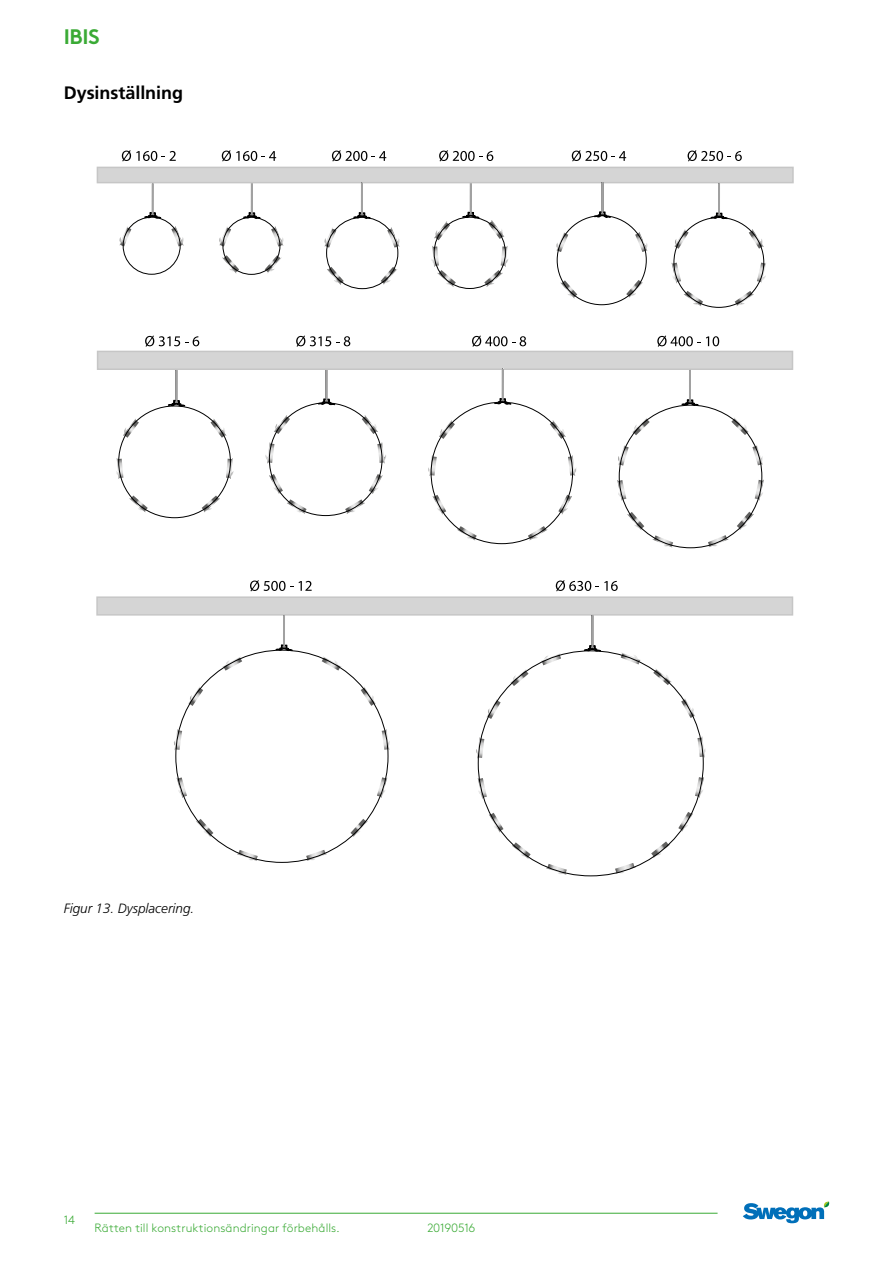
<style>
.page{position:relative;width:893px;height:1263px;background:#fff}
.page>*{position:absolute;margin:0;border:0;box-sizing:border-box;transform-origin:0 0}
.t1{font:700 21px "Swegon Brown";color:#3aaa35}
.t2{font:700 18px "Frutiger";letter-spacing:-.005em;color:#000}
.t3{font:italic 300 13.5px "Frutiger";color:#000}
.t4{font:300 12px "Swegon Brown";letter-spacing:.005em;color:#3aaa35}
.t5{font:300 12px "Swegon Brown";letter-spacing:-.02em;color:#3aaa35}
</style>
<div class="page">
<hr style="left:95px;top:1213px;width:623px;height:1px;background:#3aaa35">
<svg style="left:743px;top:1201px;width:87px;height:22px"></svg>
<svg style="left:322px;top:656px;width:20px;height:14px"></svg>
<svg style="left:377px;top:777px;width:10px;height:21px"></svg>
<svg style="left:306px;top:850px;width:21px;height:11px"></svg>
<svg style="left:350px;top:819px;width:18px;height:18px"></svg>
<svg style="left:382px;top:729px;width:8px;height:21px"></svg>
<svg style="left:361px;top:686px;width:15px;height:20px"></svg>
<svg style="left:621px;top:652px;width:20px;height:12px"></svg>
<svg style="left:653px;top:668px;width:19px;height:17px"></svg>
<svg style="left:695px;top:777px;width:9px;height:21px"></svg>
<svg style="left:651px;top:841px;width:19px;height:17px"></svg>
<svg style="left:615px;top:863px;width:21px;height:11px"></svg>
<svg style="left:678px;top:812px;width:15px;height:19px"></svg>
<svg style="left:697px;top:736px;width:9px;height:21px"></svg>
<svg style="left:681px;top:698px;width:14px;height:20px"></svg>
<svg style="left:381px;top:267px;width:16px;height:18px"></svg>
<svg style="left:327px;top:267px;width:17px;height:18px"></svg>
<svg style="left:324px;top:227px;width:12px;height:21px"></svg>
<svg style="left:387px;top:227px;width:13px;height:21px"></svg>
<svg style="left:219px;top:226px;width:12px;height:21px"></svg>
<svg style="left:271px;top:226px;width:13px;height:21px"></svg>
<svg style="left:122px;top:150px;width:54px;height:11px"></svg>
<svg style="left:243px;top:183px;width:17px;height:35px"></svg>
<svg style="left:296px;top:335px;width:54px;height:12px"></svg>
<svg style="left:274px;top:415px;width:16px;height:19px"></svg>
<svg style="left:265px;top:442px;width:9px;height:21px"></svg>
<svg style="left:269px;top:474px;width:38px;height:40px"></svg>
<svg style="left:362px;top:415px;width:16px;height:19px"></svg>
<svg style="left:377px;top:442px;width:9px;height:21px"></svg>
<svg style="left:345px;top:474px;width:38px;height:40px"></svg>
<svg style="left:318px;top:370px;width:17px;height:35px"></svg>
<svg style="left:462px;top:183px;width:17px;height:35px"></svg>
<div style="left:97px;top:167px;width:697px;height:16px;background:#d5d5d5;border:2px solid #c6c6c6"></div>
<div style="left:97px;top:351px;width:696px;height:19px;background:#d5d5d5;border:2px solid #c6c6c6"></div>
<svg style="left:332px;top:150px;width:54px;height:11px"></svg>
<svg style="left:749px;top:229px;width:15px;height:20px"></svg>
<svg style="left:674px;top:229px;width:15px;height:20px"></svg>
<svg style="left:672px;top:263px;width:9px;height:20px"></svg>
<svg style="left:684px;top:291px;width:19px;height:15px"></svg>
<svg style="left:757px;top:263px;width:9px;height:20px"></svg>
<svg style="left:735px;top:291px;width:19px;height:15px"></svg>
<svg style="left:711px;top:183px;width:16px;height:36px"></svg>
<svg style="left:572px;top:150px;width:54px;height:11px"></svg>
<svg style="left:594px;top:183px;width:17px;height:35px"></svg>
<svg style="left:626px;top:280px;width:17px;height:18px"></svg>
<svg style="left:556px;top:232px;width:12px;height:20px"></svg>
<svg style="left:560px;top:280px;width:17px;height:18px"></svg>
<svg style="left:635px;top:232px;width:13px;height:20px"></svg>
<svg style="left:222px;top:255px;width:17px;height:18px"></svg>
<svg style="left:265px;top:255px;width:17px;height:18px"></svg>
<div style="left:223px;top:217px;width:57px;height:58px;border:1px solid #000;border-radius:50%"></div>
<svg style="left:144px;top:183px;width:17px;height:35px"></svg>
<svg style="left:119px;top:226px;width:12px;height:20px"></svg>
<svg style="left:171px;top:226px;width:13px;height:20px"></svg>
<div style="left:123px;top:217px;width:58px;height:58px;border:1px solid #000;border-radius:50%"></div>
<svg style="left:222px;top:150px;width:54px;height:11px"></svg>
<svg style="left:353px;top:183px;width:17px;height:36px"></svg>
<svg style="left:439px;top:150px;width:54px;height:11px"></svg>
<svg style="left:488px;top:220px;width:16px;height:19px"></svg>
<svg style="left:484px;top:246px;width:24px;height:41px"></svg>
<svg style="left:431px;top:246px;width:25px;height:41px"></svg>
<svg style="left:434px;top:221px;width:16px;height:19px"></svg>
<div style="left:434px;top:217px;width:72px;height:72px;border:1px solid #000;border-radius:50%"></div>
<svg style="left:145px;top:335px;width:54px;height:12px"></svg>
<svg style="left:123px;top:419px;width:16px;height:19px"></svg>
<svg style="left:129px;top:495px;width:19px;height:17px"></svg>
<svg style="left:116px;top:458px;width:7px;height:21px"></svg>
<svg style="left:210px;top:419px;width:16px;height:19px"></svg>
<svg style="left:202px;top:495px;width:18px;height:17px"></svg>
<svg style="left:226px;top:458px;width:8px;height:21px"></svg>
<svg style="left:168px;top:370px;width:17px;height:36px"></svg>
<svg style="left:632px;top:418px;width:18px;height:17px"></svg>
<svg style="left:618px;top:445px;width:11px;height:21px"></svg>
<svg style="left:617px;top:480px;width:9px;height:21px"></svg>
<svg style="left:627px;top:512px;width:17px;height:18px"></svg>
<svg style="left:653px;top:535px;width:20px;height:13px"></svg>
<svg style="left:731px;top:417px;width:18px;height:18px"></svg>
<svg style="left:752px;top:445px;width:11px;height:20px"></svg>
<svg style="left:755px;top:480px;width:9px;height:20px"></svg>
<svg style="left:737px;top:512px;width:17px;height:18px"></svg>
<svg style="left:708px;top:535px;width:20px;height:12px"></svg>
<svg style="left:682px;top:370px;width:16px;height:36px"></svg>
<div style="left:96px;top:596px;width:697px;height:20px;background:#d5d5d5;border:2px solid #c6c6c6"></div>
<svg style="left:541px;top:653px;width:20px;height:12px"></svg>
<svg style="left:510px;top:669px;width:18px;height:17px"></svg>
<svg style="left:478px;top:778px;width:9px;height:21px"></svg>
<svg style="left:512px;top:842px;width:19px;height:17px"></svg>
<svg style="left:546px;top:864px;width:21px;height:11px"></svg>
<svg style="left:584px;top:616px;width:16px;height:34px"></svg>
<svg style="left:276px;top:615px;width:16px;height:35px"></svg>
<svg style="left:489px;top:813px;width:14px;height:19px"></svg>
<svg style="left:476px;top:737px;width:8px;height:21px"></svg>
<svg style="left:486px;top:699px;width:15px;height:20px"></svg>
<svg style="left:222px;top:656px;width:20px;height:15px"></svg>
<svg style="left:177px;top:777px;width:10px;height:21px"></svg>
<svg style="left:237px;top:850px;width:21px;height:11px"></svg>
<svg style="left:196px;top:819px;width:17px;height:18px"></svg>
<svg style="left:174px;top:729px;width:8px;height:21px"></svg>
<svg style="left:188px;top:686px;width:15px;height:20px"></svg>
<svg style="left:688px;top:150px;width:54px;height:11px"></svg>
<svg style="left:457px;top:526px;width:20px;height:14px"></svg>
<svg style="left:550px;top:420px;width:16px;height:19px"></svg>
<svg style="left:568px;top:455px;width:9px;height:21px"></svg>
<svg style="left:558px;top:495px;width:14px;height:19px"></svg>
<svg style="left:528px;top:526px;width:19px;height:14px"></svg>
<svg style="left:472px;top:335px;width:54px;height:12px"></svg>
<svg style="left:439px;top:420px;width:16px;height:19px"></svg>
<svg style="left:428px;top:455px;width:9px;height:21px"></svg>
<svg style="left:433px;top:495px;width:13px;height:19px"></svg>
<svg style="left:494px;top:369px;width:17px;height:35px"></svg>
<svg style="left:657px;top:335px;width:62px;height:12px"></svg>
<svg style="left:250px;top:580px;width:43px;height:11px"></svg>
<svg style="left:299px;top:581px;width:13px;height:10px"></svg>
<svg style="left:556px;top:580px;width:62px;height:11px"></svg>
<h1 class="t1" style="left:64px;top:20px;width:37px">IBIS</h1>
<h2 class="t2" style="left:64px;top:82px;width:121px">Dysinställning</h2>
<p class="t3" style="left:64px;top:900px;width:132px">Figur 13. Dysplacering.</p>
<p class="t4" style="left:64px;top:1211px;width:13px">14</p>
<p class="t4" style="left:95px;top:1219px;width:247px">Rätten till konstruktionsändringar förbehålls.</p>
<p class="t5" style="left:427px;top:1219px;width:50px">20190516</p>
</div>
